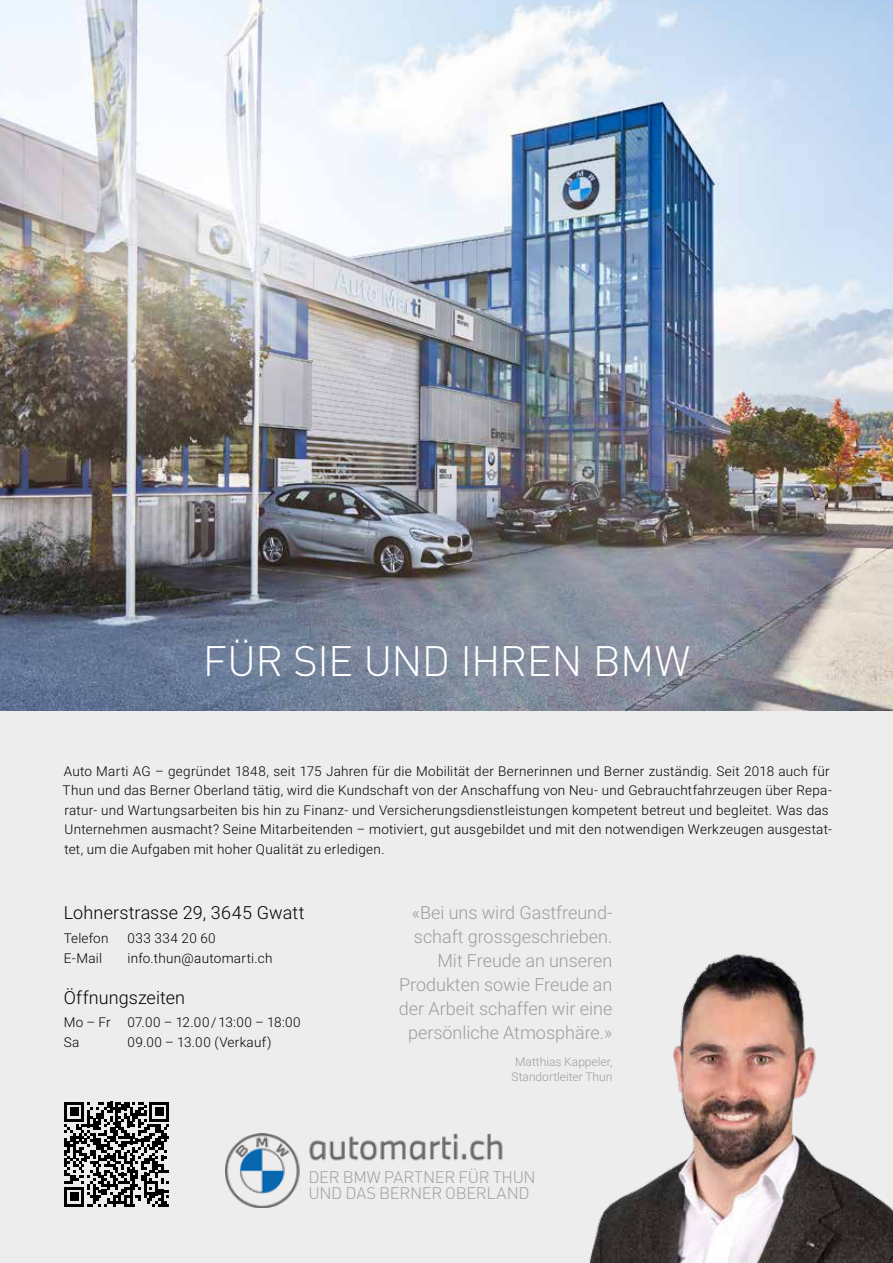
<style>
.page{position:relative;width:893px;height:1263px;background:#fff}
.page>*{position:absolute;margin:0;border:0;box-sizing:border-box;transform-origin:0 0}
.t1{font:300 42px "DIN Pro";letter-spacing:-.015em;color:#fff}
.t2{font:300 18px/24px "Roboto";color:#9d9d9c;text-align:right}
.t3{font:300 18px "Roboto";letter-spacing:.01em;color:#000}
.t4{font:300 16.5px/16.5px "DIN Pro";letter-spacing:-.02em;color:#9d9d9c}
.t5{font:300 13.5px/19.5px "Roboto";letter-spacing:.02em;color:#000}
.t6{font:300 12px/14.4px "Roboto";color:#9d9d9c;text-align:center}
</style>
<div class="page">
<div style="left:0;top:706px;width:893px;height:557px;background:#ededed"></div>
<img style="left:0;top:0;width:893px;height:710px">
<img style="left:225px;top:1134px;width:278px;height:74px">
<svg style="left:64px;top:1102px;width:105px;height:104px"></svg>
<img style="left:589px;top:954px;width:304px;height:309px">
<h1 class="t1" style="left:203px;top:629px;width:489px">FÜR SIE UND IHREN BMW</h1>
<p class="t5" style="left:63px;top:760px;width:771px">Auto Marti AG – gegründet 1848, seit 175 Jahren für die Mobilität der Bernerinnen und Berner zuständig. Seit 2018 auch für Thun und das Berner Oberland tätig, wird die Kundschaft von der Anschaffung von Neu- und Gebrauchtfahrzeugen über Repa&shy;ratur- und Wartungsarbeiten bis hin zu Finanz- und Versicherungsdienstleistungen kompetent betreut und begleitet. Was das Unternehmen ausmacht? Seine Mitarbeitenden – motiviert, gut ausgebildet und mit den notwendigen Werkzeugen ausgestat&shy;tet, um die Aufgaben mit hoher Qualität zu erledigen.</p>
<h2 class="t3" style="left:64px;top:900px;width:242px">Lohnerstrasse 29, 3645 Gwatt</h2>
<p class="t5" style="left:64px;top:928px;width:46px">Telefon</p>
<p class="t5" style="left:128px;top:928px;width:90px">033 334 20 60</p>
<p class="t5" style="left:64px;top:947px;width:40px">E-Mail</p>
<p class="t5" style="left:128px;top:947px;width:147px">info.thun@automarti.ch</p>
<h2 class="t3" style="left:64px;top:984px;width:123px">Öffnungszeiten</h2>
<p class="t5" style="left:64px;top:1012px;width:48px">Mo – Fr</p>
<p class="t5" style="left:128px;top:1012px;width:175px">07.00 – 12.00 / 13:00 – 18:00</p>
<p class="t5" style="left:64px;top:1032px;width:17px">Sa</p>
<p class="t5" style="left:128px;top:1032px;width:146px">09.00 – 13.00 (Verkauf)</p>
<h2 class="t2" style="left:399px;top:900px;width:215px">«Bei uns wird Gastfreund&shy;schaft grossgeschrieben.<br>Mit Freude an unseren<br>Produkten sowie Freude an der Arbeit schaffen wir eine persönliche Atmosphäre.»</h2>
<p class="t6" style="left:512px;top:1054px;width:102px">Matthias Kappeler,<br>Standortleiter Thun</p>
<p class="t4" style="left:308px;top:1167px;width:229px">DER BMW PARTNER FÜR THUN<br>UND DAS BERNER OBERLAND</p>
</div>
